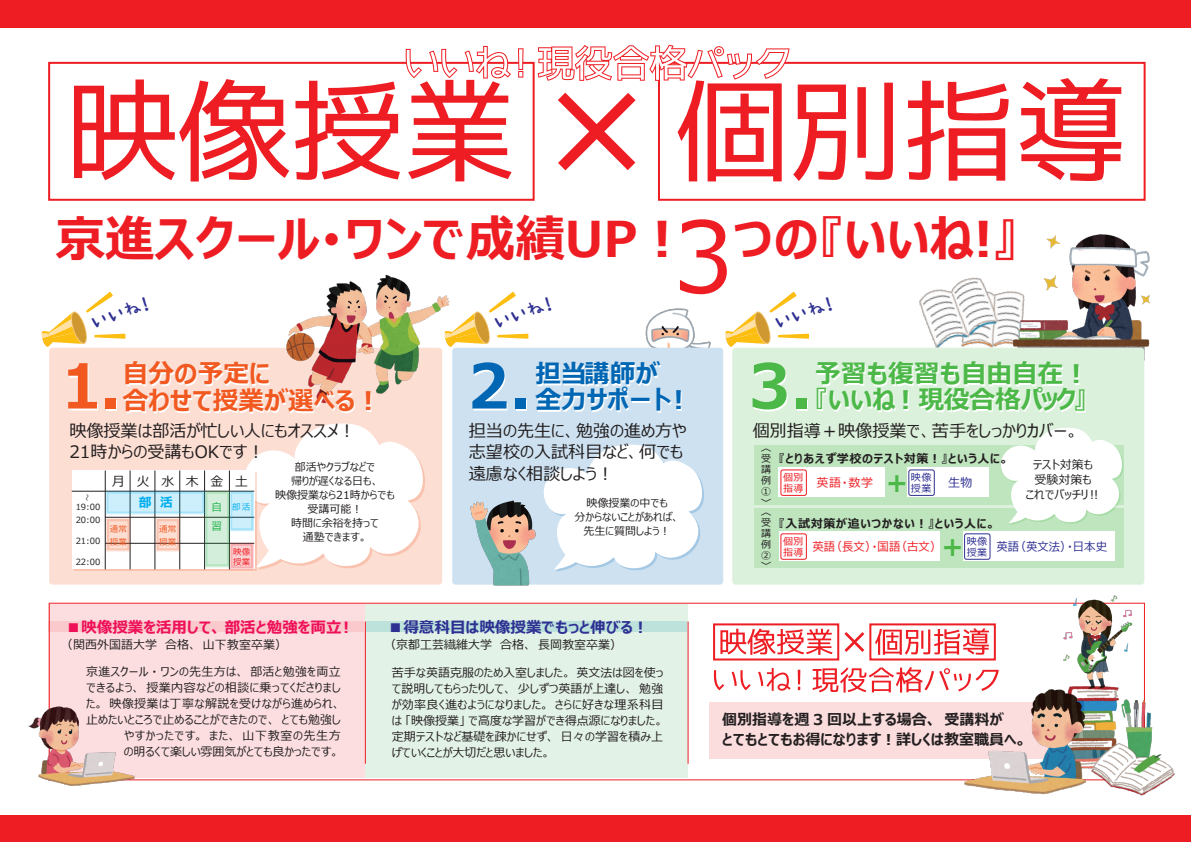
<style>
.page{position:relative;width:1191px;height:842px;background:#fff}
.page>*{position:absolute;margin:0;border:0;box-sizing:border-box;transform-origin:0 0}
.t1{font:97.8px "Meiryo UI";color:#ee1d23}
.t2{font:700 61.5px "Meiryo UI";color:#f15921}
.t3{font:700 61.5px "Meiryo UI";color:#0166b3}
.t4{font:700 61.5px "Meiryo UI";color:#4cb848}
.t5{font:700 49.3px "Meiryo UI";color:#ee1d23}
.t6{font:700 25.6px/26.1px "Meiryo UI";color:#4cb848}
.t7{font:700 25.6px "Meiryo UI";color:#f15921}
.t8{font:700 25.6px/26.1px "Meiryo UI";color:#0166b3}
.t9{font:23.5px "maki maruhand";color:#2e3092}
.t10{font:17.1px/21.4px "Meiryo UI";color:#231f20}
.t11{font:700 15.5px "Meiryo UI";color:#ee1059}
.t12{font:700 15.5px "Meiryo UI";color:#2e3092}
.t13{font:700 15px/20px "Meiryo UI";color:#231f20}
.t14{font:12.8px "Meiryo UI";letter-spacing:.925em;color:#231f20}
.t15{font:700 12.8px "Meiryo UI";color:#00aeef}
.t16{font:12px/16px "Meiryo UI";letter-spacing:.005em;color:#231f20;text-align:center}
.t17{font:12px/16px "Meiryo UI";letter-spacing:.025em;color:#231f20;text-align:right}
.t18{font:700 12px "Meiryo UI";letter-spacing:.05em;color:#231f20}
.t19{font:12px "Meiryo UI";color:#ee1d23;scale:.95 1}
.t20{font:12px "Meiryo UI";color:#ee1d23}
.t21{font:12px "Meiryo UI";color:#2e3092}
.t22{font:11px/14px "Meiryo UI";color:#231f20;text-align:center}
.t23{font:10.6px/19.1px "Meiryo UI";color:#23b24b}
.t24{font:10px/11.1px "Meiryo UI";color:#231f20;text-align:justify}
.t25{font:10px/11px "Meiryo UI";letter-spacing:.05em;color:#2e3092}
.t26{font:10px "Meiryo UI";color:#ee1d23}
.t27{font:8.5px/12.8px "Meiryo UI";color:#231f20}
.t28{font:8.5px/12.8px "Meiryo UI";color:#f15921}
.t29{font:8.5px/9.6px "Meiryo UI";color:#ee1d23}
.t30{font:8.5px "Meiryo UI";color:#00aeef}
.t31{font:8.5px "Meiryo UI";color:#231f20;scale:.81 1}
.s1{font-weight:700;font-size:25.6px;color:#4cb848}
.s2{color:#2e3092}
</style>
<div class="page">
<img style="left:919px;top:277px;width:87px;height:71px">
<img style="left:1006px;top:234px;width:144px;height:134px">
<div style="left:49px;top:348px;width:393px;height:237px;background:#fcded3;border-radius:4px"></div>
<div style="left:48px;top:62px;width:486px;height:139px;background:#fff;border:2px solid #ee1d23"></div>
<div style="left:658px;top:62px;width:487px;height:139px;background:#fff;border:2px solid #ee1d23"></div>
<svg style="left:74px;top:79px;width:215px;height:103px"></svg>
<svg style="left:295px;top:81px;width:105px;height:99px"></svg>
<svg style="left:907px;top:81px;width:101px;height:100px"></svg>
<svg style="left:1020px;top:78px;width:101px;height:103px"></svg>
<img style="left:638px;top:308px;width:47px;height:40px">
<svg style="left:49px;top:603px;width:1096px;height:177px"></svg>
<div style="left:0;top:0;width:1191px;height:28px;background:#ee1d23"></div>
<div style="left:0;top:815px;width:1191px;height:27px;background:#ee1d23"></div>
<div style="left:452px;top:348px;width:271px;height:237px;background:#cde1f0;border-radius:4px"></div>
<div style="left:732px;top:348px;width:412px;height:237px;background:#dbf1db;border-radius:4px"></div>
<svg style="left:41px;top:291px;width:85px;height:59px"></svg>
<svg style="left:239px;top:291px;width:290px;height:281px"></svg>
<svg style="left:685px;top:291px;width:125px;height:60px"></svg>
<img style="left:285px;top:274px;width:165px;height:135px">
<img style="left:1057px;top:683px;width:118px;height:113px">
<img style="left:1060px;top:595px;width:77px;height:95px">
<svg style="left:406px;top:46px;width:105px;height:135px"></svg>
<svg style="left:518px;top:48px;width:5px;height:30px"></svg>
<svg style="left:538px;top:45px;width:355px;height:136px"></svg>
<svg style="left:714px;top:668px;width:76px;height:23px"></svg>
<hr style="left:797px;top:670px;width:3px;height:14px;background:#ee1d23">
<svg style="left:812px;top:667px;width:186px;height:25px"></svg>
<img style="left:960px;top:684px;width:131px;height:112px">
<svg style="left:1074px;top:248px;width:49px;height:16px"></svg>
<svg style="left:72px;top:470px;width:182px;height:99px;background:#f3f5f5"></svg>
<hr style="left:72px;top:491px;width:182px;height:1px;background:#231f20">
<hr style="left:105px;top:517px;width:149px;height:1px;background:#231f20">
<hr style="left:105px;top:543px;width:149px;height:1px;background:#231f20">
<hr style="left:105px;top:470px;width:1px;height:99px;background:#231f20">
<hr style="left:130px;top:470px;width:1px;height:99px;background:#231f20">
<hr style="left:155px;top:470px;width:1px;height:99px;background:#231f20">
<hr style="left:179px;top:470px;width:1px;height:99px;background:#231f20">
<hr style="left:204px;top:470px;width:1px;height:99px;background:#231f20">
<hr style="left:229px;top:470px;width:1px;height:99px;background:#231f20">
<svg style="left:109px;top:495px;width:92px;height:15px"></svg>
<svg style="left:233px;top:495px;width:17px;height:32px"></svg>
<svg style="left:110px;top:522px;width:16px;height:25px"></svg>
<svg style="left:160px;top:522px;width:16px;height:25px"></svg>
<svg style="left:206px;top:492px;width:22px;height:74px;background:#c9e8d1"></svg>
<div style="left:231px;top:544px;width:21px;height:24px;background:linear-gradient(to bottom,#fbd5d6,#faccce)"></div>
<img style="left:467px;top:497px;width:73px;height:89px">
<svg style="left:539px;top:444px;width:165px;height:129px"></svg>
<div style="left:754px;top:445px;width:369px;height:60px;background:#bee5be"></div>
<div style="left:754px;top:509px;width:369px;height:59px;background:#bee5be"></div>
<svg style="left:997px;top:427px;width:127px;height:99px"></svg>
<div style="left:779px;top:468px;width:106px;height:29px;background:#fff"></div>
<div style="left:907px;top:468px;width:81px;height:29px;background:#fff"></div>
<div style="left:780px;top:469px;width:27px;height:27px;border:1px solid #ee1d23;border-radius:2px"></div>
<div style="left:908px;top:469px;width:26px;height:27px;border:1px solid #2e3092;border-radius:2px"></div>
<div style="left:779px;top:532px;width:160px;height:29px;background:#fff"></div>
<div style="left:962px;top:532px;width:152px;height:29px;background:#fff"></div>
<div style="left:780px;top:533px;width:27px;height:27px;border:1px solid #ee1d23;border-radius:2px"></div>
<div style="left:964px;top:533px;width:26px;height:27px;border:1px solid #2e3092;border-radius:2px"></div>
<svg style="left:844px;top:632px;width:20px;height:20px"></svg>
<div style="left:713px;top:623px;width:126px;height:37px;background:#fff;border:2px solid #ee1d23"></div>
<div style="left:869px;top:623px;width:126px;height:37px;background:#fff;border:2px solid #ee1d23"></div>
<svg style="left:720px;top:628px;width:112px;height:27px"></svg>
<svg style="left:875px;top:628px;width:114px;height:27px"></svg>
<img style="left:28px;top:699px;width:109px;height:87px">
<hr style="left:365px;top:621px;width:1px;height:143px;background:#ee1d23">
<hr style="left:687px;top:621px;width:1px;height:143px;background:#ee1d23">
<h3 class="t5" style="left:56px;top:205px;width:963px">京進スクール･ワンで成績UP︕ つの『いいね!』</h3>
<h1 class="t1" style="left:672px;top:189px;width:62px">3</h1>
<h3 class="t9" style="left:85px;top:307px;width:64px;rotate:-18deg">いいね！</h3>
<h3 class="t9" style="left:488px;top:307px;width:64px;rotate:-18deg">いいね！</h3>
<h3 class="t9" style="left:768px;top:307px;width:64px;rotate:-18deg">いいね！</h3>
<h3 class="t7" style="left:123px;top:356px;width:148px">自分の予定に</h3>
<h2 class="t2" style="left:51px;top:343px;width:72px">１.</h2>
<h3 class="t7" style="left:123px;top:383px;width:260px">合わせて授業が選べる︕</h3>
<h3 class="t10" style="left:69px;top:421px;width:288px">映像授業は部活が忙しい人にもオススメ︕<br>21時からの受講もOKです︕</h3>
<p class="t31" style="left:93px;top:494px;width:10px;rotate:90deg">～</p>
<p class="t27" style="left:76px;top:501px;width:26px">19:00<br>20:00</p>
<p class="t27" style="left:76px;top:535px;width:26px">21:00</p>
<p class="t27" style="left:76px;top:556px;width:26px">22:00</p>
<p class="t14" style="left:112px;top:473px;width:137px">月火水木金土</p>
<p class="t15" style="left:139px;top:493px;width:36px">部　活</p>
<p class="t30" style="left:232px;top:501px;width:19px">部活</p>
<p class="t23" style="left:211px;top:498px;width:12px">自習</p>
<p class="t28" style="left:110px;top:523px;width:19px">通常授業</p>
<p class="t28" style="left:159px;top:523px;width:19px">通常授業</p>
<p class="t29" style="left:233px;top:548px;width:19px">映像授業</p>
<p class="t22" style="left:275px;top:461px;width:121px">部活やクラブなどで<br>帰りが遅くなる日も、<br>映像授業なら21時からでも受講可能︕<br>時間に余裕を持って<br>通塾できます。</p>
<h2 class="t3" style="left:468px;top:343px;width:64px">2.</h2>
<h2 class="t4" style="left:749px;top:343px;width:64px">3.</h2>
<h3 class="t6" style="left:815px;top:362px;width:276px">予習も復習も自由自在︕『いいね︕現役合格パック』</h3>
<h3 class="t8" style="left:535px;top:362px;width:157px">担当講師が全力サポート︕</h3>
<h3 class="t10" style="left:469px;top:421px;width:219px">担当の先生に、勉強の進め方や志望校の入試科目など、何でも遠慮なく相談しよう︕</h3>
<h3 class="t10" style="left:752px;top:421px;width:328px">個別指導＋映像授業で、苦手をしっかりカバー。</h3>
<p class="t26" style="left:783px;top:470px;width:22px">個別</p>
<p class="t24" style="left:761px;top:442px;width:11px">︿受講例① ﹀</p>
<p class="t24" style="left:761px;top:506px;width:11px">︿受講例② ﹀</p>
<p class="t18" style="left:779px;top:450px;width:231px">『とりあえず学校のテスト対策︕』という人に。</p>
<p class="t16" style="left:1025px;top:457px;width:76px;line-height:15px">テスト対策も受験対策も<br>これでバッチリ‼</p>
<p class="t25" style="left:911px;top:472px;width:22px">映像授業</p>
<p class="t20" style="left:783px;top:474px;width:128px"><sub>指導</sub> 英語・数学 <span class="s1">＋</span></p>
<p class="t21" style="left:948px;top:474px;width:26px">生物</p>
<p class="t22" style="left:574px;top:497px;width:106px">映像授業の中でも<br>分からないことがあれば、先生に質問しよう︕</p>
<p class="t18" style="left:779px;top:515px;width:218px">『入試対策が追いつかない︕』という人に。</p>
<p class="t25" style="left:966px;top:536px;width:22px">映像授業</p>
<p class="t26" style="left:783px;top:534px;width:22px">個別</p>
<p class="t19" style="left:783px;top:538px;width:342px"><sub>指導</sub> 英語（長文）・国語（古文）<span class="s1">＋</span> <span class="s2">英語（英文法）・日本史</span></p>
<p class="t11" style="left:66px;top:616px;width:290px">■映像授業を活用して、部活と勉強を両立︕</p>
<p class="t12" style="left:388px;top:616px;width:262px">■得意科目は映像授業でもっと伸びる︕</p>
<p class="t16" style="left:392px;top:665px;width:273px;text-align:justify">苦手な英語克服のため入室しました。英文法は図を使って説明してもらったりして、少しずつ英語が上達し、勉強が効率良く進むようになりました。さらに好きな理系科目は「映像授業」で高度な学習ができ得点源になりました。定期テストなど基礎を疎かにせず、日々の学習を積み上げていくことが大切だと思いました。</p>
<p class="t16" style="left:61px;top:637px;width:227px">（関西外国語大学　合格、山下教室卒業）</p>
<p class="t16" style="left:384px;top:637px;width:239px">（京都工芸繊維大学　合格、長岡教室卒業）</p>
<p class="t17" style="left:86px;top:664px;width:256px">京進スクール・ワンの先生方は、部活と勉強を両立できるよう、授業内容などの相談に乗ってくださりました。映像授業は丁寧な解説を受けながら進められ、止めたいところで止めることができたので、とても勉強しやすかったです。また、山下教室の先生方<br>の明るくて楽しい雰囲気がとても良かったです。</p>
<p class="t13" style="left:722px;top:710px;width:306px">個別指導を週 3 回以上する場合、受講料が<br>とてもとてもお得になります︕詳しくは教室職員へ。</p>
</div>
